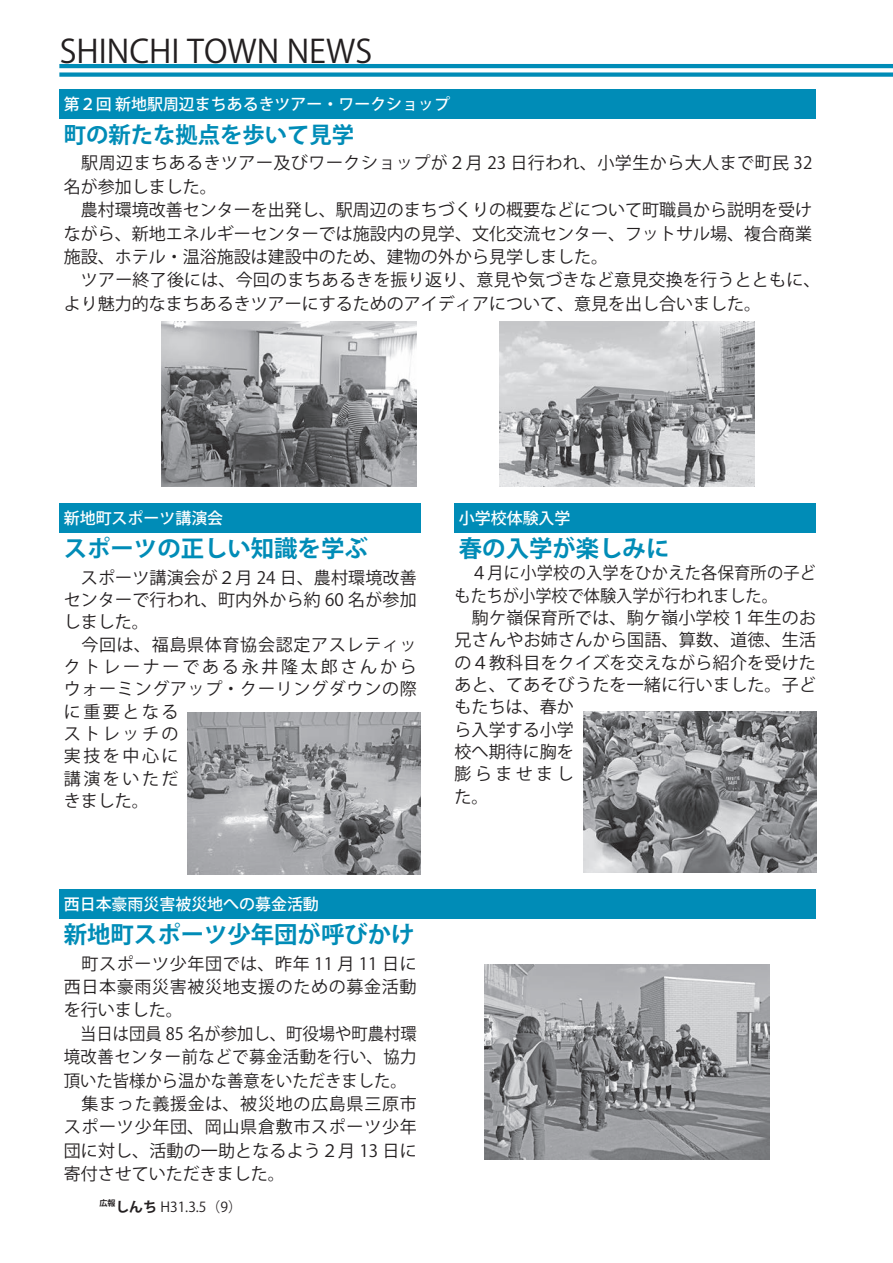
<style>
.page{position:relative;width:893px;height:1263px;background:#fff}
.page>*{position:absolute;margin:0;border:0;box-sizing:border-box;transform-origin:0 0}
.t1{font:31.95px "Koz Go Pro";color:#231f20}
.t2{font:700 23.4px "Koz Go Pro";color:#008cb7}
.t3{font:700 22.35px "Koz Go Pro";color:#008cb7}
.t4{font:16.95px/23.4px "Koz Go Pro";letter-spacing:.01em;color:#231f20}
.t5{font:16.95px/23.4px "Koz Go Pro";letter-spacing:.03em;color:#231f20}
.t6{font:16.95px/22.4px "Koz Go Pro";letter-spacing:.01em;color:#231f20;scale:.95 1}
.t7{font:16.95px/22.4px "Koz Go Pro";letter-spacing:.04em;color:#231f20}
.t8{font:500 15.9px "Koz Go Pro";color:#fff}
.t9{font:13.8px "Koz Go Pro";color:#231f20}
.t10{font:700 8.1px "Koz Go Pro";color:#231f20}
.s1{font-weight:700}
</style>
<div class="page">
<div style="left:455px;top:503px;width:361px;height:30px;background:#008cb7"></div>
<img style="left:584px;top:711px;width:232px;height:162px">
<div style="left:60px;top:889px;width:756px;height:29px;background:#008cb7"></div>
<img style="left:485px;top:964px;width:284px;height:196px">
<hr style="left:59px;top:64px;width:834px;height:4px;background:#008cb7">
<div style="left:59px;top:72px;width:834px;height:5px;background:#008cb7"></div>
<div style="left:60px;top:503px;width:361px;height:30px;background:#008cb7"></div>
<div style="left:60px;top:90px;width:756px;height:29px;background:#008cb7"></div>
<img style="left:187px;top:713px;width:234px;height:161px">
<img style="left:499px;top:322px;width:256px;height:165px">
<img style="left:162px;top:322px;width:255px;height:165px">
<h1 class="t1" style="left:60px;top:30px;width:314px">SHINCHI TOWN NEWS</h1>
<p class="t8" style="left:64px;top:94px;width:388px">第２回新地駅周辺まちあるきツアー・ワークショップ</p>
<h3 class="t3" style="left:64px;top:121px;width:292px">町の新たな拠点を歩いて見学</h3>
<p class="t4" style="left:64px;top:152px;width:758px">　駅周辺まちあるきツアー及びワークショップが２月 23 日行われ、小学生から大人まで町民 32名が参加しました。<br>　農村環境改善センターを出発し、駅周辺のまちづくりの概要などについて町職員から説明を受けながら、新地エネルギーセンターでは施設内の見学、文化交流センター、フットサル場、複合商業施設、ホテル・温浴施設は建設中のため、建物の外から見学しました。<br>　ツアー終了後には、今回のまちあるきを振り返り、意見や気づきなど意見交換を行うとともに、より魅力的なまちあるきツアーにするためのアイディアについて、意見を出し合いました。</p>
<p class="t8" style="left:64px;top:508px;width:161px">新地町スポーツ講演会</p>
<h2 class="t2" style="left:64px;top:534px;width:306px">スポーツの正しい知識を学ぶ</h2>
<p class="t7" style="left:64px;top:567px;width:355px">　スポーツ講演会が２月 24 日、農村環境改善センターで行われ、町内外から約 60 名が参加しました。<br>　今回は、福島県体育協会認定アスレティックトレーナーである永井隆太郎さんからウォーミングアップ・クーリングダウンの際に重要となる<br>ストレッチの<br>実技を中心に<br>講演をいただ<br>きました。</p>
<p class="t8" style="left:64px;top:894px;width:257px">西日本豪雨災害被災地への募金活動</p>
<h2 class="t2" style="left:64px;top:920px;width:352px">新地町スポーツ少年団が呼びかけ</h2>
<p class="t5" style="left:64px;top:952px;width:355px">　町スポーツ少年団では、昨年 11 月 11 日に西日本豪雨災害被災地支援のための募金活動を行いました。<br>　当日は団員 85 名が参加し、町役場や町農村環境改善センター前などで募金活動を行い、協力頂いた皆様から温かな善意をいただきました。　集まった義援金は、被災地の広島県三原市スポーツ少年団、岡山県倉敷市スポーツ少年団に対し、活動の一助となるよう２月 13 日に寄付させていただきました。</p>
<p class="t10" style="left:99px;top:1197px;width:18px">広報</p>
<p class="t9" style="left:115px;top:1198px;width:128px"><span class="s1">しんち</span> H31.3.5) (9</p>
<p class="t8" style="left:459px;top:508px;width:113px">小学校体験入学</p>
<h2 class="t2" style="left:459px;top:534px;width:212px">春の入学が楽しみに</h2>
<p class="t6" style="left:455px;top:562px;width:382px">　４月に小学校の入学をひかえた各保育所の子どもたちが小学校で体験入学が行われました。<br>　駒ケ嶺保育所では、駒ケ嶺小学校１年生のお兄さんやお姉さんから国語、算数、道徳、生活の４教科目をクイズを交えながら紹介を受けたあと、てあそびうたを一緒に行いました。子どもたちは、春か<br>ら入学する小学<br>校へ期待に胸を<br>膨らませまし<br>た。</p>
</div>
